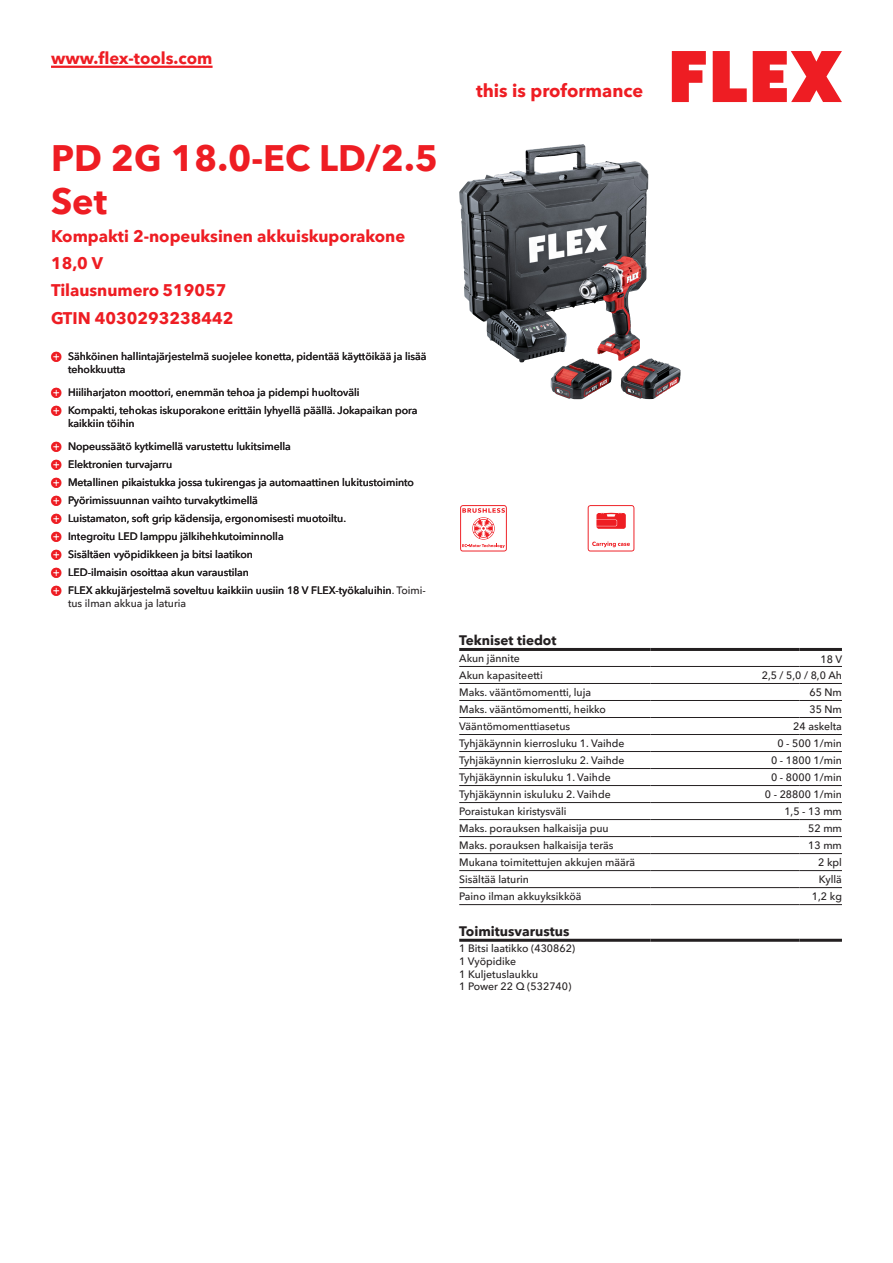
<style>
.page{position:relative;width:893px;height:1263px;background:#fff}
.page>*{position:absolute;margin:0;border:0;box-sizing:border-box;transform-origin:0 0}
.CB_AF_Product-name{font:700 36px/43.2px "Avenir Next W1 G";color:#ee1d23}
.t1{font:700 18px "Avenir Next W1 G";color:#ee1d23}
.CB_AF_Product-short{font:700 16.5px/27px "Avenir Next W1 G";color:#ee1d23}
.CB_AF_Order-number{font:700 16.5px "Avenir Next W1 G";color:#ee1d23}
.CB_AF_Table-headline{font:700 13.5px "Avenir Next W1 G";color:#231f20}
.CB_AF_Table-specific{font:500 10.5px/12.6px "Avenir Next W1 G";color:#231f20}
</style>
<div class="page">
<svg style="left:672px;top:51px;width:34px;height:51px"></svg>
<svg style="left:713px;top:51px;width:34px;height:51px"></svg>
<svg style="left:753px;top:51px;width:89px;height:51px"></svg>
<hr style="left:51px;top:66px;width:162px;height:2px;background:#ee1d23">
<img style="left:459px;top:144px;width:147px;height:218px">
<hr style="left:459px;top:666px;width:192px;height:1px;background:#231f20">
<hr style="left:651px;top:666px;width:148px;height:1px;background:#231f20">
<hr style="left:799px;top:666px;width:43px;height:1px;background:#231f20">
<hr style="left:459px;top:683px;width:192px;height:1px;background:#231f20">
<hr style="left:651px;top:683px;width:148px;height:1px;background:#231f20">
<hr style="left:799px;top:683px;width:43px;height:1px;background:#231f20">
<hr style="left:459px;top:700px;width:192px;height:1px;background:#231f20">
<hr style="left:651px;top:700px;width:148px;height:1px;background:#231f20">
<hr style="left:799px;top:700px;width:43px;height:1px;background:#231f20">
<hr style="left:459px;top:717px;width:192px;height:1px;background:#231f20">
<hr style="left:651px;top:717px;width:148px;height:1px;background:#231f20">
<hr style="left:799px;top:717px;width:43px;height:1px;background:#231f20">
<hr style="left:459px;top:734px;width:192px;height:1px;background:#231f20">
<hr style="left:651px;top:734px;width:148px;height:1px;background:#231f20">
<hr style="left:799px;top:734px;width:43px;height:1px;background:#231f20">
<hr style="left:459px;top:751px;width:192px;height:1px;background:#231f20">
<hr style="left:651px;top:751px;width:148px;height:1px;background:#231f20">
<hr style="left:799px;top:751px;width:43px;height:1px;background:#231f20">
<hr style="left:459px;top:768px;width:192px;height:1px;background:#231f20">
<hr style="left:651px;top:768px;width:148px;height:1px;background:#231f20">
<hr style="left:799px;top:768px;width:43px;height:1px;background:#231f20">
<hr style="left:459px;top:785px;width:192px;height:1px;background:#231f20">
<hr style="left:651px;top:785px;width:148px;height:1px;background:#231f20">
<hr style="left:799px;top:785px;width:43px;height:1px;background:#231f20">
<hr style="left:459px;top:802px;width:192px;height:1px;background:#231f20">
<hr style="left:651px;top:802px;width:148px;height:1px;background:#231f20">
<hr style="left:799px;top:802px;width:43px;height:1px;background:#231f20">
<hr style="left:459px;top:819px;width:192px;height:1px;background:#231f20">
<hr style="left:651px;top:819px;width:148px;height:1px;background:#231f20">
<hr style="left:799px;top:819px;width:43px;height:1px;background:#231f20">
<hr style="left:459px;top:836px;width:192px;height:1px;background:#231f20">
<hr style="left:651px;top:836px;width:148px;height:1px;background:#231f20">
<hr style="left:799px;top:836px;width:43px;height:1px;background:#231f20">
<hr style="left:459px;top:853px;width:192px;height:1px;background:#231f20">
<hr style="left:651px;top:853px;width:148px;height:1px;background:#231f20">
<hr style="left:799px;top:853px;width:43px;height:1px;background:#231f20">
<hr style="left:459px;top:870px;width:192px;height:1px;background:#231f20">
<hr style="left:651px;top:870px;width:148px;height:1px;background:#231f20">
<hr style="left:799px;top:870px;width:43px;height:1px;background:#231f20">
<hr style="left:459px;top:887px;width:192px;height:1px;background:#231f20">
<hr style="left:651px;top:887px;width:148px;height:1px;background:#231f20">
<hr style="left:799px;top:887px;width:43px;height:1px;background:#231f20">
<hr style="left:459px;top:904px;width:192px;height:1px;background:#231f20">
<hr style="left:651px;top:904px;width:148px;height:1px;background:#231f20">
<hr style="left:799px;top:904px;width:43px;height:1px;background:#231f20">
<hr style="left:459px;top:648px;width:192px;height:3px;background:#231f20">
<hr style="left:651px;top:648px;width:148px;height:3px;background:#231f20">
<hr style="left:799px;top:648px;width:43px;height:3px;background:#231f20">
<hr style="left:459px;top:939px;width:192px;height:3px;background:#231f20">
<hr style="left:651px;top:939px;width:148px;height:3px;background:#231f20">
<hr style="left:799px;top:939px;width:43px;height:3px;background:#231f20">
<svg style="left:460px;top:505px;width:47px;height:46px"></svg>
<svg style="left:588px;top:505px;width:46px;height:46px"></svg>
<h3 class="CB_AF_Product-short" style="left:51px;top:43px;width:163px">www.flex-tools.com</h3>
<p class="CB_AF_Product-name" style="left:51px;top:134px;width:389px">PD 2G 18.0-EC LD/2.5<br>Set</p>
<p class="CB_AF_Product-short" style="left:51px;top:221px;width:356px">Kompakti 2-nopeuksinen akkuiskuporakone<br>18,0 V</p>
<p class="CB_AF_Order-number" style="left:51px;top:277px;width:177px">Tilausnumero 519057</p>
<p class="CB_AF_Order-number" style="left:51px;top:305px;width:184px">GTIN 4030293238442</p>
<p class="CB_AF_Table-specific" style="left:68px;top:349px;width:360px">Sähköinen hallintajärjestelmä suojelee konetta, pidentää käyttöikää ja lisää tehokkuutta</p>
<p class="CB_AF_Table-specific" style="left:68px;top:385px;width:293px">Hiiliharjaton moottori, enemmän tehoa ja pidempi huoltoväli</p>
<p class="CB_AF_Table-specific" style="left:68px;top:403px;width:351px">Kompakti, tehokas iskuporakone erittäin lyhyellä päällä. Jokapaikan pora kaikkiin töihin</p>
<p class="CB_AF_Table-specific" style="left:68px;top:439px;width:224px">Nopeussäätö kytkimellä varustettu lukitsimella</p>
<p class="CB_AF_Table-specific" style="left:68px;top:457px;width:106px">Elektronien turvajarru</p>
<p class="CB_AF_Table-specific" style="left:68px;top:475px;width:347px">Metallinen pikaistukka jossa tukirengas ja automaattinen lukitustoiminto</p>
<p class="CB_AF_Table-specific" style="left:68px;top:493px;width:191px">Pyörimissuunnan vaihto turvakytkimellä</p>
<p class="CB_AF_Table-specific" style="left:68px;top:511px;width:280px">Luistamaton, soft grip kädensija, ergonomisesti muotoiltu.</p>
<p class="CB_AF_Table-specific" style="left:68px;top:529px;width:217px">Integroitu LED lamppu jälkihehkutoiminnolla</p>
<p class="CB_AF_Table-specific" style="left:68px;top:547px;width:186px">Sisältäen vyöpidikkeen ja bitsi laatikon</p>
<p class="CB_AF_Table-specific" style="left:68px;top:565px;width:183px">LED-ilmaisin osoittaa akun varaustilan</p>
<p class="CB_AF_Table-specific" style="left:68px;top:583px;width:359px">FLEX akkujärjestelmä soveltuu kaikkiin uusiin 18 V FLEX-työkaluihin. Toimi&shy;tus ilman akkua ja laturia</p>
<h2 class="t1" style="left:476px;top:77px;width:169px">this is proformance</h2>
<p class="CB_AF_Table-headline" style="left:459px;top:630px;width:99px">Tekniset tiedot</p>
<p class="CB_AF_Table-specific" style="left:459px;top:651px;width:62px">Akun jännite</p>
<p class="CB_AF_Table-specific" style="left:820px;top:652px;width:23px">18 V</p>
<p class="CB_AF_Table-specific" style="left:459px;top:668px;width:85px">Akun kapasiteetti</p>
<p class="CB_AF_Table-specific" style="left:762px;top:668px;width:82px">2,5 / 5,0 / 8,0 Ah</p>
<p class="CB_AF_Table-specific" style="left:459px;top:685px;width:133px">Maks. vääntömomentti, luja</p>
<p class="CB_AF_Table-specific" style="left:809px;top:685px;width:34px">65 Nm</p>
<p class="CB_AF_Table-specific" style="left:459px;top:702px;width:148px">Maks. vääntömomentti, heikko</p>
<p class="CB_AF_Table-specific" style="left:809px;top:702px;width:34px">35 Nm</p>
<p class="CB_AF_Table-specific" style="left:459px;top:719px;width:112px">Vääntömomenttiasetus</p>
<p class="CB_AF_Table-specific" style="left:793px;top:719px;width:50px">24 askelta</p>
<p class="CB_AF_Table-specific" style="left:459px;top:736px;width:167px">Tyhjäkäynnin kierrosluku 1. Vaihde</p>
<p class="CB_AF_Table-specific" style="left:777px;top:736px;width:66px">0 - 500 1/min</p>
<p class="CB_AF_Table-specific" style="left:459px;top:753px;width:167px">Tyhjäkäynnin kierrosluku 2. Vaihde</p>
<p class="CB_AF_Table-specific" style="left:771px;top:753px;width:72px">0 - 1800 1/min</p>
<p class="CB_AF_Table-specific" style="left:459px;top:770px;width:153px">Tyhjäkäynnin iskuluku 1. Vaihde</p>
<p class="CB_AF_Table-specific" style="left:771px;top:770px;width:72px">0 - 8000 1/min</p>
<p class="CB_AF_Table-specific" style="left:459px;top:787px;width:153px">Tyhjäkäynnin iskuluku 2. Vaihde</p>
<p class="CB_AF_Table-specific" style="left:765px;top:787px;width:79px">0 - 28800 1/min</p>
<p class="CB_AF_Table-specific" style="left:459px;top:804px;width:109px">Poraistukan kiristysväli</p>
<p class="CB_AF_Table-specific" style="left:784px;top:804px;width:59px">1,5 - 13 mm</p>
<p class="CB_AF_Table-specific" style="left:459px;top:821px;width:151px">Maks. porauksen halkaisija puu</p>
<p class="CB_AF_Table-specific" style="left:808px;top:821px;width:35px">52 mm</p>
<p class="CB_AF_Table-specific" style="left:459px;top:838px;width:156px">Maks. porauksen halkaisija teräs</p>
<p class="CB_AF_Table-specific" style="left:808px;top:838px;width:35px">13 mm</p>
<p class="CB_AF_Table-specific" style="left:459px;top:855px;width:177px">Mukana toimitettujen akkujen määrä</p>
<p class="CB_AF_Table-specific" style="left:818px;top:855px;width:25px">2 kpl</p>
<p class="CB_AF_Table-specific" style="left:459px;top:872px;width:71px">Sisältää laturin</p>
<p class="CB_AF_Table-specific" style="left:819px;top:872px;width:25px">Kyllä</p>
<p class="CB_AF_Table-specific" style="left:459px;top:889px;width:124px">Paino ilman akkuyksikköä</p>
<p class="CB_AF_Table-specific" style="left:812px;top:889px;width:32px">1,2 kg</p>
<p class="CB_AF_Table-headline" style="left:459px;top:920px;width:112px">Toimitusvarustus</p>
<p class="CB_AF_Table-specific" style="left:459px;top:941px;width:117px">1 Bitsi laatikko (430862)<br>1 Vyöpidike<br>1 Kuljetuslaukku<br>1 Power 22 Q (532740)</p>
</div>
